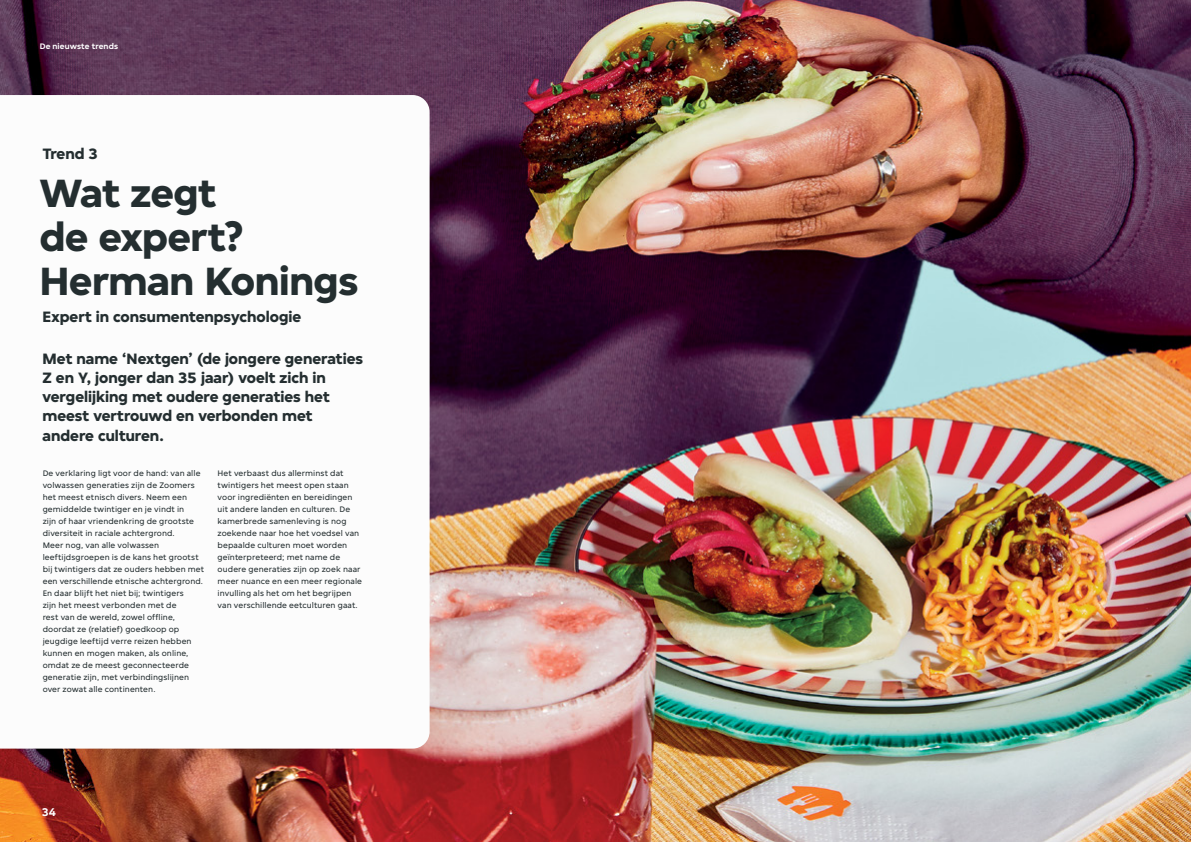
<style>
.page{position:relative;width:1191px;height:842px;background:#fff}
.page>*{position:absolute;margin:0;border:0;box-sizing:border-box;transform-origin:0 0}
.t1{font:800 42px/44px "JET Sans";letter-spacing:-.005em;color:#242e30}
.t2{font:800 16px/19.2px "JET Sans";color:#242e30}
.t3{font:700 12px "JET Sans";color:#fff}
.t4{font:8.5px/12px "JET Sans";letter-spacing:.01em;color:#242e30}
.t5{font:700 8.5px "JET Sans";letter-spacing:.015em;color:#fff}
</style>
<div class="page">
<img style="left:0;top:0;width:1191px;height:842px">
<svg style="left:0;top:95px;width:429px;height:654px"></svg>
<p class="t5" style="left:40px;top:40px;width:80px">De nieuwste trends</p>
<h2 class="t2" style="left:43px;top:145px;width:57px">Trend 3</h2>
<h1 class="t1" style="left:40px;top:173px;width:320px">Wat zegt<br>de expert?<br>Herman Konings</h1>
<h2 class="t2" style="left:43px;top:308px;width:260px">Expert in consumentenpsychologie</h2>
<h2 class="t2" style="left:43px;top:349px;width:322px">Met name ‘Nextgen’ (de jongere generaties Z en Y, jonger dan 35 jaar) voelt zich in vergelijking met oudere generaties het meest vertrouwd en verbonden met andere culturen.</h2>
<p class="t4" style="left:43px;top:468px;width:163px">De verklaring ligt voor de hand: van alle volwassen generaties zijn de Zoomers het meest etnisch divers. Neem een gemiddelde twintiger en je vindt in<br>zijn of haar vriendenkring de grootste diversiteit in raciale achtergrond.<br>Meer nog, van alle volwassen leeftijdsgroepen is de kans het grootst bij twintigers dat ze ouders hebben met een verschillende etnische achtergrond.<br>En daar blijft het niet bij; twintigers<br>zijn het meest verbonden met de<br>rest van de wereld, zowel offline, doordat ze (relatief) goedkoop op jeugdige leeftijd verre reizen hebben kunnen en mogen maken, als online, omdat ze de meest geconnecteerde generatie zijn, met verbindingslijnen over zowat alle continenten.</p>
<p class="t4" style="left:218px;top:468px;width:146px">Het verbaast dus allerminst dat twintigers het meest open staan voor ingrediënten en bereidingen uit andere landen en culturen. De kamerbrede samenleving is nog zoekende naar hoe het voedsel van bepaalde culturen moet worden geïnterpreteerd; met name de oudere generaties zijn op zoek naar meer nuance en een meer regionale invulling als het om het begrijpen van verschillende eetculturen gaat.</p>
<h3 class="t3" style="left:42px;top:804px;width:16px">34</h3>
</div>
